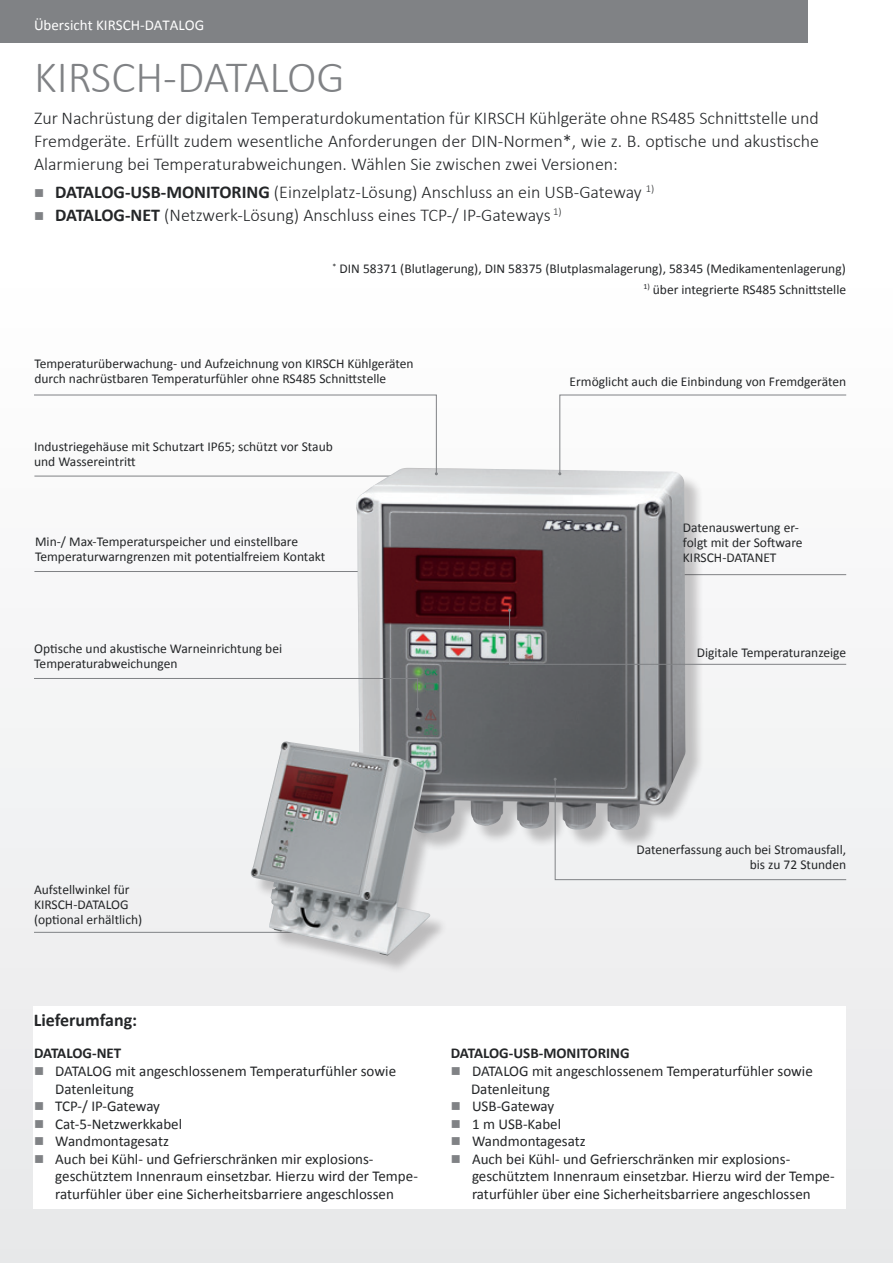
<style>
.page{position:relative;width:893px;height:1263px;background:#fff}
.page>*{position:absolute;margin:0;border:0;box-sizing:border-box;transform-origin:0 0}
.t1{font:300 45px "Calibri";color:#808285}
.t2{font:300 18px/23.4px "Calibri";color:#242628;text-align:justify}
.t3{font:700 18px "Calibri";color:#242628}
.t4{font:15px/17.5px "Calibri";color:#242628}
.t5{font:700 15px "Calibri";color:#242628}
.t6{font:15px "Calibri";color:#fff}
.t7{font:13.5px/15px "Calibri";color:#242628}
.s1{font-weight:700}
</style>
<div class="page">
<div style="left:0;top:263px;width:893px;height:1000px;background:#f4f5f5"></div>
<div style="left:34px;top:1006px;width:812px;height:203px;background:#fff"></div>
<hr style="left:643px;top:574px;width:203px;height:1px;background:#808285">
<svg style="left:34px;top:571px;width:318px;height:1px"></svg>
<hr style="left:34px;top:932px;width:315px;height:1px;background:#808285">
<div style="left:359px;top:470px;width:345px;height:381px;background:#231f20;opacity:.25"></div>
<img style="left:352px;top:468px;width:334px;height:365px">
<div style="left:253px;top:744px;width:195px;height:230px;background:#231f20;opacity:.25"></div>
<img style="left:251px;top:741px;width:179px;height:214px">
<svg style="left:34px;top:394px;width:404px;height:145px"></svg>
<svg style="left:558px;top:394px;width:288px;height:81px"></svg>
<svg style="left:508px;top:609px;width:339px;height:56px"></svg>
<svg style="left:34px;top:678px;width:385px;height:33px"></svg>
<svg style="left:554px;top:778px;width:293px;height:102px"></svg>
<div style="left:0;top:0;width:808px;height:42px;background:#808285"></div>
<p class="t6" style="left:34px;top:16px;width:172px">Übersicht KIRSCH-DATALOG</p>
<h1 class="t1" style="left:34px;top:49px;width:312px">KIRSCH-DATALOG</h1>
<p class="t2" style="left:34px;top:106px;width:786px">Zur Nachrüstung der digitalen Temperaturdokumentation für KIRSCH Kühlgeräte ohne RS485 Schnittstelle und Fremdgeräte. Erfüllt zudem wesentliche Anforderungen der DIN-Normen*, wie z. B. optische und akustische Alarmierung bei Temperaturabweichungen. Wählen Sie zwischen zwei Versionen:</p>
<h2 class="t2" style="left:55px;top:180px;width:601px"><span class="s1">DATALOG-USB-MONITORING</span> (Einzelplatz-Lösung) Anschluss an ein USB-Gateway <sup>1)<br></sup><span class="s1">DATALOG-NET</span> (Netzwerk-Lösung) Anschluss eines TCP-/ IP-Gateways <sup>1)</sup></h2>
<p class="t7" style="left:333px;top:261px;width:515px"><sup>*</sup> DIN 58371 (Blutlagerung), DIN 58375 (Blutplasmalagerung), 58345 (Medikamentenlagerung)</p>
<p class="t7" style="left:34px;top:356px;width:381px">Temperaturüberwachung- und Aufzeichnung von KIRSCH Kühlgeräten durch nachrüstbaren Temperaturfühler ohne RS485 Schnittstelle</p>
<p class="t7" style="left:34px;top:439px;width:300px">Industriegehäuse mit Schutzart IP65; schützt vor Staub und Wassereintritt</p>
<p class="t7" style="left:35px;top:534px;width:292px">Min-/ Max-Temperaturspeicher und einstellbare<br>Temperaturwarngrenzen mit potentialfreiem Kontakt</p>
<p class="t7" style="left:643px;top:282px;width:204px"><sup>1)</sup> über integrierte RS485 Schnittstelle</p>
<p class="t7" style="left:570px;top:374px;width:278px">Ermöglicht auch die Einbindung von Fremdgeräten</p>
<p class="t7" style="left:683px;top:520px;width:121px">Datenauswertung er&shy;folgt mit der Software<br>KIRSCH-DATANET</p>
<p class="t7" style="left:34px;top:641px;width:249px">Optische und akustische Warneinrichtung bei</p>
<p class="t7" style="left:697px;top:645px;width:151px">Digitale Temperaturanzeige</p>
<p class="t7" style="left:34px;top:656px;width:145px">Temperaturabweichungen</p>
<p class="t7" style="left:34px;top:882px;width:110px">Aufstellwinkel für<br>KIRSCH-DATALOG (optional erhältlich)</p>
<p class="t7" style="left:636px;top:842px;width:211px;text-align:right">Datenerfassung auch bei Stromausfall, bis zu 72 Stunden</p>
<h2 class="t3" style="left:34px;top:1009px;width:105px">Lieferumfang:</h2>
<p class="t5" style="left:34px;top:1044px;width:89px">DATALOG-NET</p>
<p class="t4" style="left:55px;top:1062px;width:364px">DATALOG mit angeschlossenem Temperaturfühler sowie Datenleitung<br>TCP-/ IP-Gateway<br>Cat-5-Netzwerkkabel<br>Wandmontagesatz<br>Auch bei Kühl- und Gefrierschränken mir explosions&shy;geschütztem Innenraum einsetzbar. Hierzu wird der Tempe&shy;raturfühler über eine Sicherheitsbarriere angeschlossen</p>
<p class="t5" style="left:451px;top:1044px;width:180px">DATALOG-USB-MONITORING</p>
<p class="t4" style="left:471px;top:1062px;width:365px">DATALOG mit angeschlossenem Temperaturfühler sowie Datenleitung<br>USB-Gateway<br>1 m USB-Kabel<br>Wandmontagesatz<br>Auch bei Kühl- und Gefrierschränken mir explosions&shy;geschütztem Innenraum einsetzbar. Hierzu wird der Tempe&shy;raturfühler über eine Sicherheitsbarriere angeschlossen</p>
</div>
